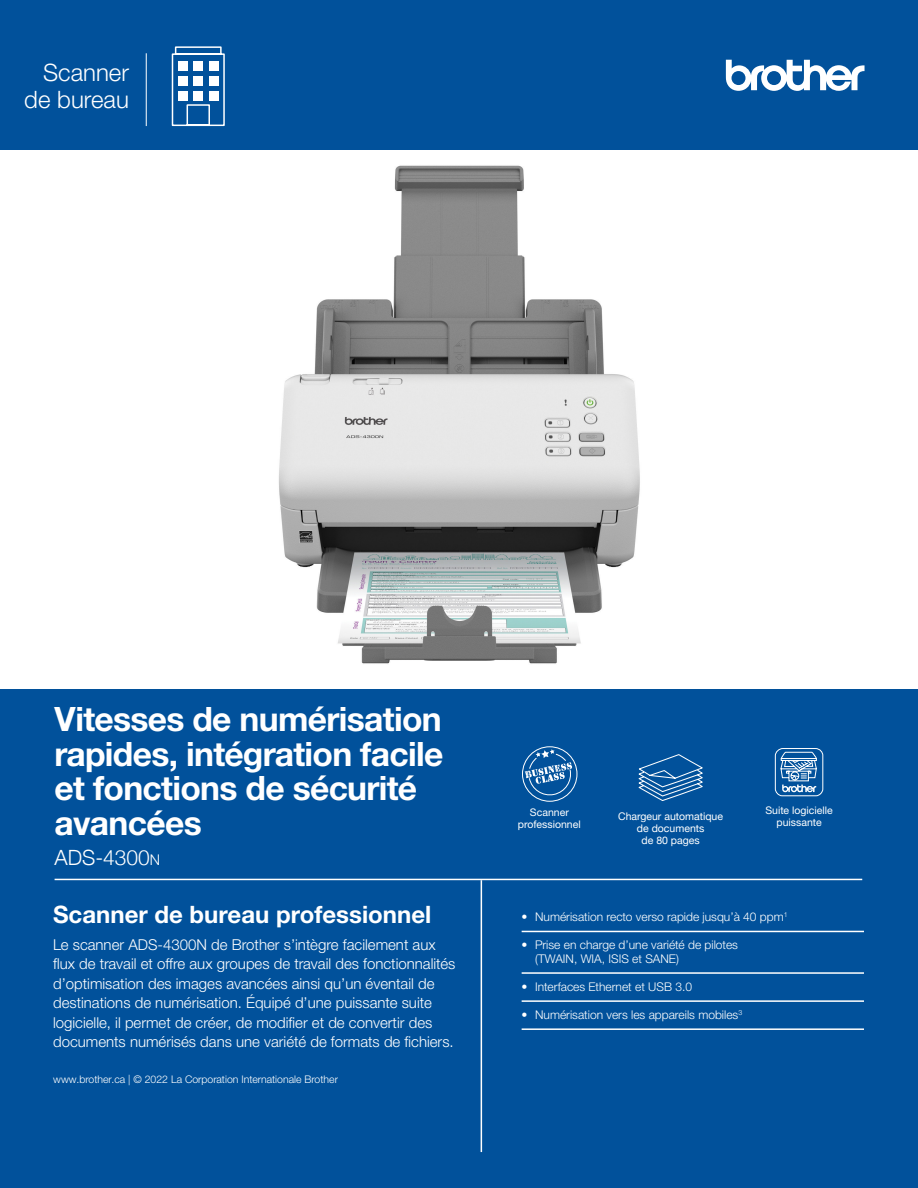
<style>
.page{position:relative;width:918px;height:1188px;background:#fff}
.page>*{position:absolute;margin:0;border:0;box-sizing:border-box;transform-origin:0 0}
.t1{font:700 33.6px/34.5px "Helvetica Neue LTW1 G";letter-spacing:-.02em;color:#fff}
.t2{font:700 24px "Helvetica Neue LTW1 G";color:#fff}
.t3{font:300 24px/27px "Helvetica Neue LTW1 G";color:#fff;text-align:right}
.t4{font:300 21px "Helvetica Neue";color:#fff}
.t5{font:300 15px/19.5px "Helvetica Neue LTW1 G";color:#fff}
.t6{font:300 12px/13.5px "Helvetica Neue LTW1 G";color:#fff}
.t7{font:300 10.5px "Helvetica Neue LTW1 G";color:#fff}
.t8{font:10.5px/12px "Helvetica Neue LTW1 G";color:#fff;text-align:center}
.t9{font:10.5px/12px "Helvetica Neue";color:#fff;text-align:center}
.s1{font-size:14.7px}
</style>
<div class="page">
<div style="left:0;top:0;width:918px;height:149px;background:#01519b"></div>
<div style="left:0;top:689px;width:918px;height:499px;background:#01519b"></div>
<img style="left:279px;top:165px;width:361px;height:499px">
<hr style="left:55px;top:879px;width:807px;height:1px;background:#fff">
<hr style="left:481px;top:880px;width:1px;height:272px;background:#fff">
<hr style="left:522px;top:931px;width:342px;height:1px;background:#fff">
<hr style="left:522px;top:972px;width:342px;height:2px;background:#fff">
<hr style="left:522px;top:1000px;width:342px;height:2px;background:#fff">
<hr style="left:522px;top:1028px;width:342px;height:2px;background:#fff">
<hr style="left:146px;top:53px;width:1px;height:73px;background:#fff">
<svg style="left:525px;top:749px;width:47px;height:49px"></svg>
<div style="left:522px;top:746px;width:55px;height:56px;border:1px solid #fff;border-radius:50%"></div>
<svg style="left:171px;top:46px;width:54px;height:81px"></svg>
<div style="left:178px;top:62px;width:9px;height:9px;background:#fff"></div>
<div style="left:194px;top:62px;width:9px;height:9px;background:#fff"></div>
<div style="left:209px;top:62px;width:9px;height:9px;background:#fff"></div>
<div style="left:178px;top:77px;width:9px;height:9px;background:#fff"></div>
<div style="left:194px;top:77px;width:9px;height:9px;background:#fff"></div>
<div style="left:209px;top:77px;width:9px;height:9px;background:#fff"></div>
<div style="left:178px;top:91px;width:9px;height:10px;background:#fff"></div>
<div style="left:194px;top:91px;width:9px;height:10px;background:#fff"></div>
<div style="left:209px;top:91px;width:9px;height:10px;background:#fff"></div>
<svg style="left:775px;top:748px;width:49px;height:49px"></svg>
<svg style="left:638px;top:755px;width:65px;height:46px"></svg>
<svg style="left:726px;top:60px;width:139px;height:31px"></svg>
<h2 class="t3" style="left:24px;top:59px;width:106px">Scanner de bureau</h2>
<h1 class="t1" style="left:55px;top:702px;width:390px">Vitesses de numérisation rapides, intégration facile et fonctions de sécurité avancées</h1>
<h3 class="t4" style="left:55px;top:840px;width:107px">ADS-4300<span class="s1">n</span></h3>
<h2 class="t2" style="left:53px;top:900px;width:380px">Scanner de bureau professionnel</h2>
<p class="t5" style="left:53px;top:934px;width:404px">Le scanner ADS-4300N de Brother s’intègre facilement aux flux de travail et offre aux groupes de travail des fonctionnalités d’optimisation des images avancées ainsi qu’un éventail de destinations de numérisation. Équipé d’une puissante suite logicielle, il permet de créer, de modifier et de convertir des documents numérisés dans une variété de formats de fichiers.</p>
<p class="t7" style="left:53px;top:1073px;width:286px">www.brother.ca | © 2022 La Corporation Internationale Brother</p>
<p class="t8" style="left:518px;top:806px;width:64px">Scanner professionnel</p>
<p class="t8" style="left:765px;top:804px;width:69px">Suite logicielle puissante</p>
<p class="t9" style="left:618px;top:811px;width:106px">Chargeur automatique de documents<br>de 80 pages</p>
<p class="t6" style="left:522px;top:910px;width:267px">• Numérisation recto verso rapide jusqu’à 40 ppm<sup>1</sup></p>
<p class="t6" style="left:535px;top:938px;width:204px;text-indent:-14px">• Prise en charge d’une variété de pilotes (TWAIN, WIA, ISIS et SANE)</p>
<p class="t6" style="left:522px;top:980px;width:172px">• Interfaces Ethernet et USB 3.0</p>
<p class="t6" style="left:522px;top:1008px;width:222px">• Numérisation vers les appareils mobiles<sup>3</sup></p>
</div>
